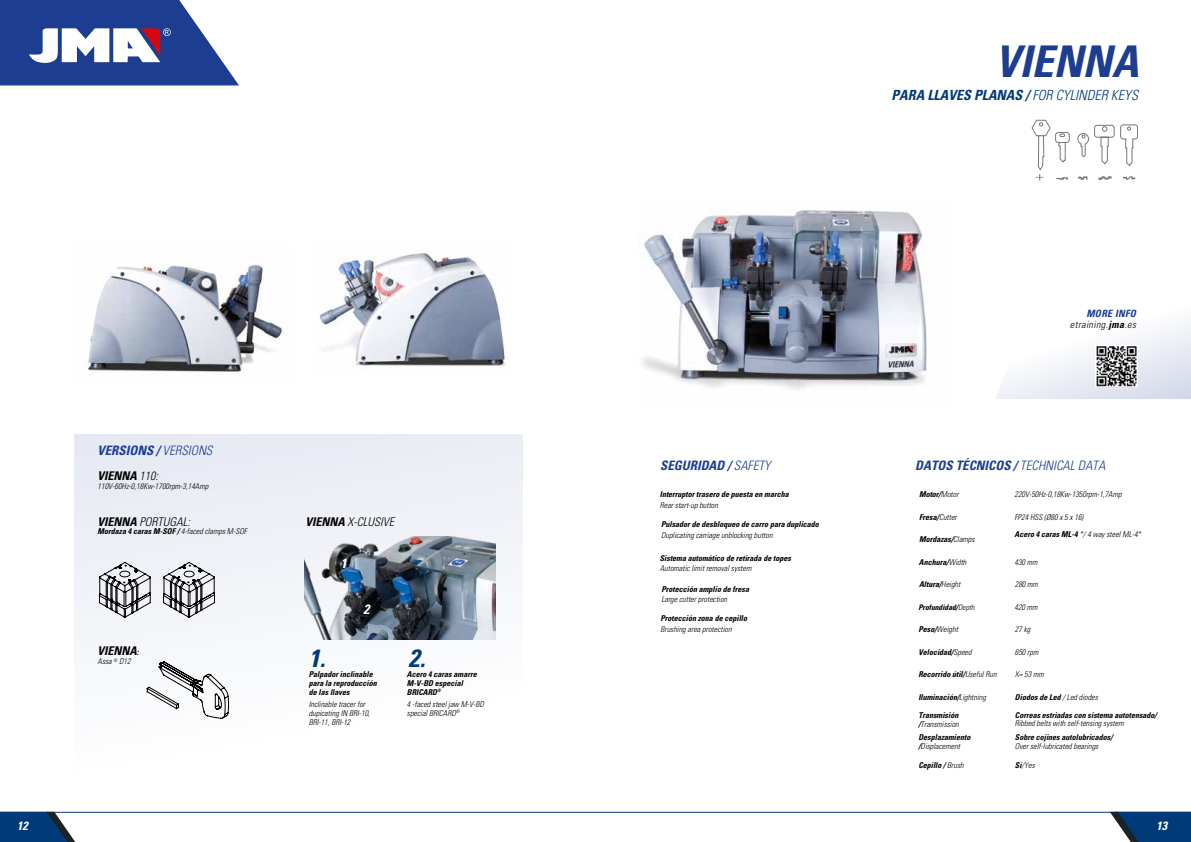
<style>
.page{position:relative;width:1191px;height:842px;background:#fff}
.page>*{position:absolute;margin:0;border:0;box-sizing:border-box;transform-origin:0 0}
.t1{font:italic 700 condensed 43.7px "Univers LT";color:#1d3d90}
.t2{font:italic 700 condensed 24.9px "Univers LT";color:#003a78}
.t3{font:italic 700 condensed 14px "Univers LT";color:#003a78}
.t4{font:italic 700 condensed 13.5px "Univers LT";color:#fff}
.t5{font:italic 700 condensed 13px "Univers LT";color:#1d3d90}
.t6{font:italic 300 condensed 12px "Univers LT";color:#000}
.t7{font:italic 700 condensed 12px "Univers LT";color:#000}
.t8{font:italic 700 condensed 12px "Univers LT";color:#fff}
.t9{font:italic 300 condensed 10px "Univers LT";letter-spacing:.04em;color:#000}
.t10{font:italic 700 condensed 10px "Univers LT";letter-spacing:.03em;color:#1d3d90}
.t11{font:italic 700 condensed 8px/9px "Univers LT";color:#000}
.t12{font:italic 300 condensed 8px/9px "Univers LT";color:#000}
.t13{font:italic 700 condensed 7.6px "Univers LT";color:#000}
.s1{font-weight:300}
.s2{font-weight:700}
.s3{font-size:8px}
</style>
<div class="page">
<hr style="left:0;top:812px;width:1191px;height:1px;background:#003a78">
<svg style="left:0;top:812px;width:81px;height:30px"></svg>
<svg style="left:1109px;top:812px;width:82px;height:30px"></svg>
<svg style="left:0;top:0;width:239px;height:85px"></svg>
<div style="left:74px;top:434px;width:448px;height:357px;background:linear-gradient(to right,#f2f3f8,#f8f9fb)"></div>
<img style="left:88px;top:264px;width:194px;height:108px">
<img style="left:319px;top:253px;width:186px;height:113px">
<svg style="left:1078px;top:176px;width:9px;height:4px"></svg>
<svg style="left:1098px;top:176px;width:13px;height:4px"></svg>
<svg style="left:1123px;top:176px;width:12px;height:4px"></svg>
<svg style="left:1031px;top:120px;width:38px;height:60px"></svg>
<svg style="left:1077px;top:125px;width:37px;height:39px"></svg>
<svg style="left:1120px;top:124px;width:18px;height:42px"></svg>
<svg style="left:996px;top:323px;width:195px;height:76px"></svg>
<img style="left:1095px;top:345px;width:42px;height:42px">
<img style="left:642px;top:210px;width:285px;height:180px">
<svg style="left:147px;top:661px;width:82px;height:58px"></svg>
<svg style="left:99px;top:562px;width:116px;height:55px"></svg>
<img style="left:305px;top:536px;width:191px;height:103px">
<h1 class="t1" style="left:995px;top:34px;width:145px">VIENNA</h1>
<h3 class="t3" style="left:891px;top:87px;width:248px">PARA LLAVES PLANAS / <span class="s1">FOR CYLINDER KEYS</span></h3>
<p class="t10" style="left:1086px;top:307px;width:51px">MORE INFO</p>
<p class="t9" style="left:1070px;top:319px;width:67px">etraining.<span class="s2">jma</span>.es</p>
<h3 class="t5" style="left:98px;top:442px;width:116px">VERSIONS / <span class="s1">VERSIONS</span></h3>
<h3 class="t7" style="left:98px;top:468px;width:62px">VIENNA <span class="s1">110:</span></h3>
<p class="t12" style="left:98px;top:482px;width:112px">110V-60Hz-0,18Kw-1700rpm-3,14Amp</p>
<h3 class="t6" style="left:98px;top:514px;width:94px"><span class="s2">VIENNA</span> PORTUGAL:</h3>
<p class="t11" style="left:98px;top:527px;width:151px">Mordaza 4 caras M-SOF / <span class="s1">4-faced clamps M-SOF</span></p>
<h3 class="t6" style="left:305px;top:514px;width:90px"><span class="s2">VIENNA</span> X-CLUSIVE</h3>
<h3 class="t5" style="left:660px;top:457px;width:112px">SEGURIDAD / <span class="s1">SAFETY</span></h3>
<h3 class="t5" style="left:915px;top:457px;width:191px">DATOS TÉCNICOS / <span class="s1">TECHNICAL DATA</span></h3>
<p class="t11" style="left:660px;top:490px;width:130px">Interruptor trasero de puesta en marcha</p>
<p class="t12" style="left:660px;top:500px;width:60px">Rear start-up button</p>
<p class="t11" style="left:919px;top:490px;width:41px">Motor/<span class="s1">Motor</span></p>
<p class="t12" style="left:1014px;top:490px;width:109px">220V-50Hz-0,18Kw-1350rpm-1,7Amp</p>
<p class="t12" style="left:1014px;top:529px;width:128px"><span class="s2">Acero 4 caras ML-4</span> */ 4 way steel ML-4*</p>
<p class="t12" style="left:1014px;top:512px;width:70px">FP24 HSS (Ø80 x 5 x 16)</p>
<p class="t11" style="left:919px;top:512px;width:39px">Fresa/<span class="s1">Cutter</span></p>
<p class="t11" style="left:661px;top:520px;width:159px">Pulsador de desbloqueo de carro para duplicado</p>
<p class="t12" style="left:661px;top:530px;width:113px">Duplicating carriage unblocking button</p>
<p class="t11" style="left:919px;top:535px;width:57px">Mordazas/<span class="s1">Clamps</span></p>
<h3 class="t7" style="left:98px;top:644px;width:43px">VIENNA<span class="s3">:</span></h3>
<p class="t12" style="left:98px;top:657px;width:35px">Assa <sup>®</sup> D12</p>
<h2 class="t2" style="left:309px;top:643px;width:18px">1.</h2>
<h3 class="t4" style="left:341px;top:555px;width:7px">1</h3>
<h3 class="t4" style="left:363px;top:600px;width:7px">2</h3>
<p class="t11" style="left:309px;top:669px;width:69px">Palpador inclinable para la reproducción de las llaves</p>
<p class="t12" style="left:309px;top:699px;width:63px">Inclinable tracer for dupicating IN BRI-10,<br>BRI-11, BRI-12</p>
<h2 class="t2" style="left:408px;top:643px;width:18px">2.</h2>
<p class="t11" style="left:407px;top:669px;width:71px">Acero 4 caras amarre<br>M-V-BD especial<br>BRICARD<sup>®</sup></p>
<p class="t12" style="left:407px;top:699px;width:78px">4 -faced steel jaw M-V-BD special BRICARD<sup>®</sup></p>
<p class="t11" style="left:660px;top:553px;width:133px">Sistema automático de retirada de topes</p>
<p class="t12" style="left:660px;top:564px;width:93px">Automatic limit removal system</p>
<p class="t11" style="left:661px;top:584px;width:89px">Protección amplio de fresa</p>
<p class="t12" style="left:661px;top:595px;width:67px">Large cutter protection</p>
<p class="t11" style="left:660px;top:614px;width:88px">Protección zona de cepillo</p>
<p class="t12" style="left:660px;top:624px;width:73px">Brushing area protection</p>
<p class="t11" style="left:919px;top:557px;width:49px">Anchura/<span class="s1">Width</span></p>
<p class="t11" style="left:919px;top:580px;width:43px">Altura/<span class="s1">Height</span></p>
<p class="t13" style="left:918px;top:602px;width:58px">Profundidad/<span class="s1">Depth</span></p>
<p class="t12" style="left:918px;top:625px;width:41px"><span class="s2">Peso/</span>Weight</p>
<p class="t11" style="left:918px;top:647px;width:55px">Velocidad/<span class="s1">Speed</span></p>
<p class="t11" style="left:918px;top:670px;width:80px">Recorrido útil/<span class="s1">Useful Run</span></p>
<p class="t11" style="left:918px;top:692px;width:69px">Iluminación/<span class="s1">Lightning</span></p>
<p class="t11" style="left:918px;top:710px;width:42px">Transmisión /<span class="s1">Transmission</span></p>
<p class="t11" style="left:918px;top:733px;width:53px">Desplazamiento /<span class="s1">Displacement</span></p>
<p class="t11" style="left:918px;top:760px;width:47px">Cepillo / <span class="s1">Brush</span></p>
<p class="t12" style="left:1014px;top:557px;width:25px">430 mm</p>
<p class="t12" style="left:1015px;top:580px;width:25px">280 mm</p>
<p class="t12" style="left:1015px;top:625px;width:17px">27 kg</p>
<p class="t12" style="left:1015px;top:647px;width:25px">650 rpm</p>
<p class="t12" style="left:1015px;top:670px;width:30px">X= 53 mm</p>
<p class="t11" style="left:1015px;top:692px;width:85px">Diodos de Led <span class="s1">/ Led diodes</span></p>
<p class="t11" style="left:1015px;top:711px;width:143px">Correas estriadas con sistema autotensado/</p>
<p class="t12" style="left:1015px;top:719px;width:110px">Ribbed belts with self-tensing system</p>
<p class="t11" style="left:1015px;top:733px;width:99px">Sobre cojines autolubricados/</p>
<p class="t12" style="left:1015px;top:742px;width:85px">Over self-lubricated bearings</p>
<p class="t12" style="left:1015px;top:760px;width:22px"><span class="s2">Sí</span>/Yes</p>
<p class="t12" style="left:1014px;top:602px;width:25px">420 mm</p>
<h3 class="t8" style="left:17px;top:818px;width:12px">12</h3>
<h3 class="t8" style="left:1156px;top:819px;width:12px">13</h3>
</div>
